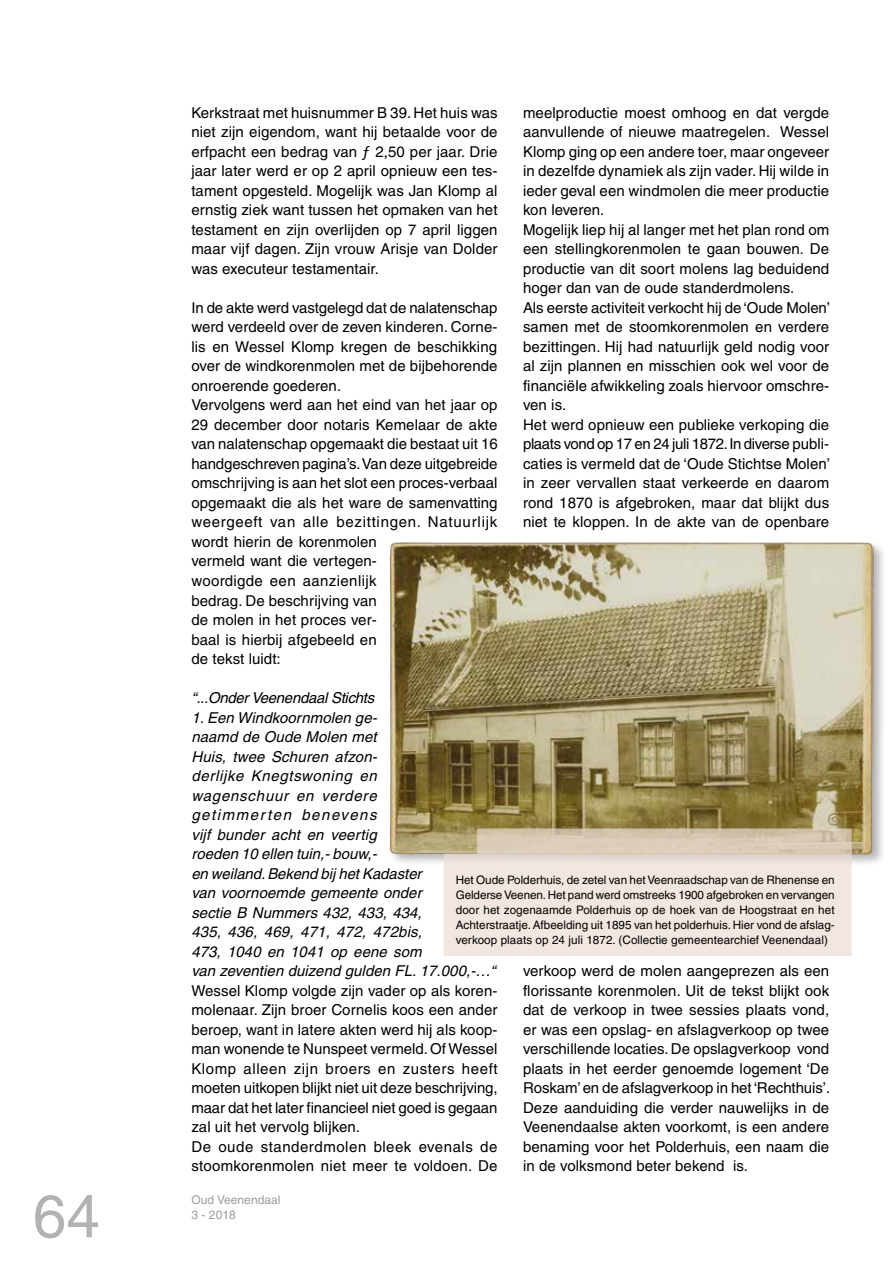
<style>
.page{position:relative;width:893px;height:1263px;background:#fff}
.page>*{position:absolute;margin:0;border:0;box-sizing:border-box;transform-origin:0 0}
.t1{font:60px "Helvetica";color:#b3b2b2}
.t2{font:15px/19.5px "Helvetica";letter-spacing:.005em;color:#000}
.t3{font:italic 15px/19.5px "Helvetica";letter-spacing:.005em;color:#000}
.t4{font:italic 15px "Helvetica";letter-spacing:-.02em;color:#000}
.t5{font:12px/15px "Helvetica";letter-spacing:.005em;color:#9d9d9c}
.t6{font:11.7px/15px "Helvetica";letter-spacing:.005em;color:#000;text-align:justify}
</style>
<div class="page">
<div style="left:388px;top:540px;width:499px;height:327px;background:#000;opacity:.3"></div>
<img style="left:389px;top:541px;width:485px;height:313px">
<svg style="left:444px;top:828px;width:408px;height:128px;background:#e9ded4"></svg>
<p class="t2" style="left:523px;top:103px;width:309px">meelproductie moest omhoog en dat vergde aanvullende of nieuwe maatregelen. Wessel Klomp ging op een andere toer, maar ongeveer in dezelfde dynamiek als zijn vader. Hij wilde in ieder geval een windmolen die meer productie kon leveren.<br>Mogelijk liep hij al langer met het plan rond om een stellingkorenmolen te gaan bouwen. De productie van dit soort molens lag beduidend hoger dan van de oude standerdmolens.<br>Als eerste activiteit verkocht hij de ‘Oude Molen’ samen met de stoomkorenmolen en verdere bezittingen. Hij had natuurlijk geld nodig voor al zijn plannen en misschien ook wel voor de financiële afwikkeling zoals hiervoor omschre&shy;ven is.<br>Het werd opnieuw een publieke verkoping die plaats vond op 17 en 24 juli 1872. In diverse publi&shy;caties is vermeld dat de ‘Oude Stichtse Molen’ in zeer vervallen staat verkeerde en daarom rond 1870 is afgebroken, maar dat blijkt dus niet te kloppen. In de akte van de openbare</p>
<p class="t2" style="left:191px;top:103px;width:308px;text-align:justify">Kerkstraat met huisnummer B 39. Het huis was niet zijn eigendom, want hij betaalde voor de erfpacht een bedrag van ƒ 2,50 per jaar. Drie jaar later werd er op 2 april opnieuw een tes&shy;tament opgesteld. Mogelijk was Jan Klomp al ernstig ziek want tussen het opmaken van het testament en zijn overlijden op 7 april liggen maar vijf dagen. Zijn vrouw Arisje van Dolder was executeur testamentair.</p>
<p class="t2" style="left:191px;top:298px;width:308px">In de akte werd vastgelegd dat de nalatenschap werd verdeeld over de zeven kinderen. Corne&shy;lis en Wessel Klomp kregen de beschikking over de windkorenmolen met de bijbehorende onroerende goederen.<br>Vervolgens werd aan het eind van het jaar op 29 december door notaris Kemelaar de akte van nalatenschap opgemaakt die bestaat uit 16 handgeschreven pagina’s. Van deze uitgebreide omschrijving is aan het slot een proces-verbaal opgemaakt die als het ware de samenvatting weergeeft van alle bezittingen. Natuurlijk wordt hierin de korenmolen<br>vermeld want die vertegen-<br>woordigde een aanzienlijk<br>bedrag. De beschrijving van<br>de molen in het proces ver-<br>baal is hierbij afgebeeld en<br>de tekst luidt:</p>
<p class="t4" style="left:191px;top:689px;width:184px">“...Onder Veenendaal Stichts</p>
<p class="t3" style="left:191px;top:707px;width:306px">1. Een Windkoornmolen ge-<br>naamd de Oude Molen met<br>Huis, twee Schuren afzon-<br>derlijke Knegtswoning en<br>wagenschuur en verdere<br>getimmerten benevens<br>vijf bunder acht en veertig<br>roeden 10 ellen tuin,- bouw,-<br>en weiland. Bekend bij het Kadaster<br>van voornoemde gemeente onder<br>sectie B Nummers 432, 433, 434,<br>435, 436, 469, 471, 472, 472bis,<br>473, 1040 en 1041 op eene som<br>van zeventien duizend gulden FL. 17.000,-…“</p>
<p class="t2" style="left:191px;top:980px;width:308px">Wessel Klomp volgde zijn vader op als koren&shy;molenaar. Zijn broer Cornelis koos een ander beroep, want in latere akten werd hij als koop&shy;man wonende te Nunspeet vermeld. Of Wessel Klomp alleen zijn broers en zusters heeft moeten uitkopen blijkt niet uit deze beschrijving, maar dat het later financieel niet goed is gegaan zal uit het vervolg blijken.<br>De oude standerdmolen bleek evenals de stoomkorenmolen niet meer te voldoen. De</p>
<p class="t6" style="left:456px;top:873px;width:380px">Het Oude Polderhuis, de zetel van het Veenraadschap van de Rhenense en Gelderse Veenen. Het pand werd omstreeks 1900 afgebroken en vervangen door het zogenaamde Polderhuis op de hoek van de Hoogstraat en het Achterstraatje. Afbeelding uit 1895 van het polderhuis. Hier vond de afslag&shy;verkoop plaats op 24 juli 1872. (Collectie gemeentearchief Veenendaal)</p>
<p class="t2" style="left:523px;top:961px;width:309px;text-align:justify">verkoop werd de molen aangeprezen als een florissante korenmolen. Uit de tekst blijkt ook dat de verkoop in twee sessies plaats vond, er was een opslag- en afslagverkoop op twee verschillende locaties. De opslagverkoop vond plaats in het eerder genoemde logement ‘De Roskam’ en de afslagverkoop in het ‘Rechthuis’.<br>Deze aanduiding die verder nauwelijks in de Veenendaalse akten voorkomt, is een andere benaming voor het Polderhuis, een naam die in de volksmond beter bekend is.</p>
<h1 class="t1" style="left:33px;top:1181px;width:69px">64</h1>
<p class="t5" style="left:191px;top:1192px;width:91px">Oud Veenendaal<br>3 - 2018</p>
</div>
